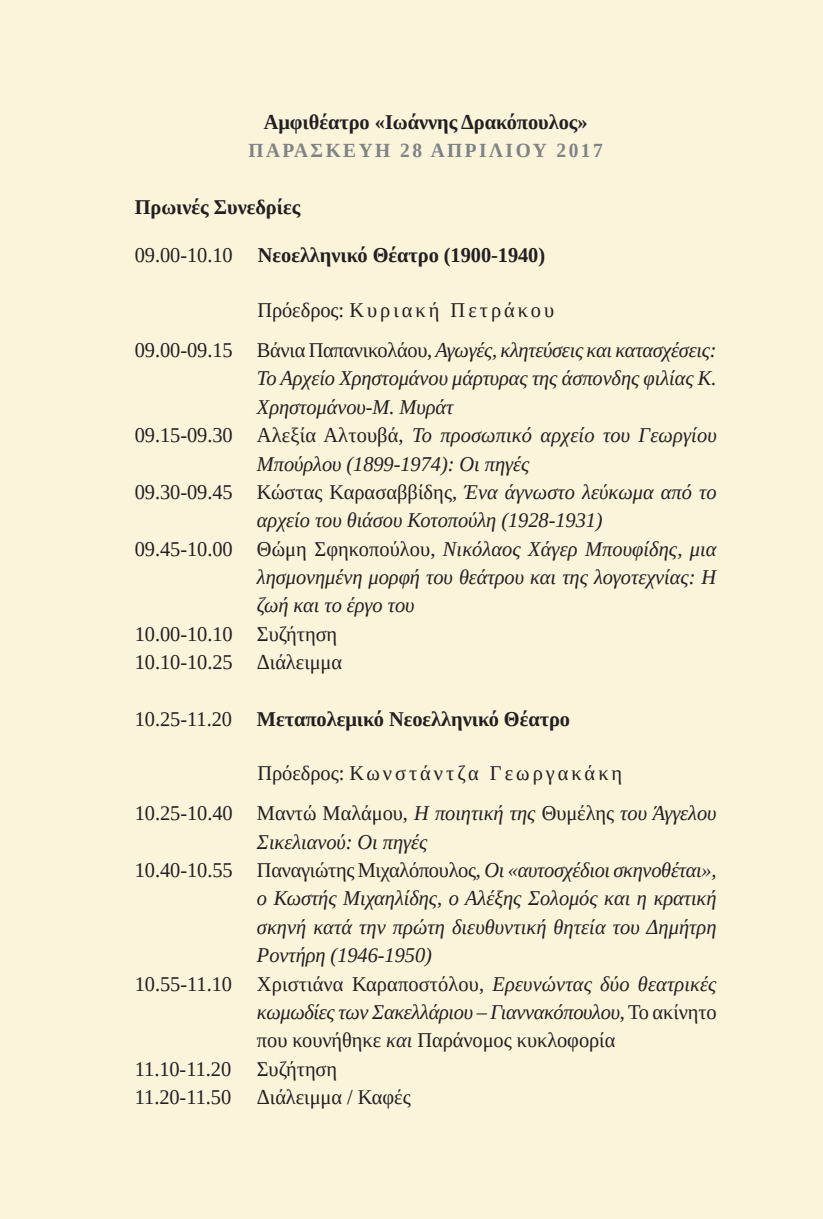
<style>
.page{position:relative;width:823px;height:1219px;background:#fff}
.page>*{position:absolute;margin:0;border:0;box-sizing:border-box;transform-origin:0 0}
.t1{font:21px/40.4px "Tinos";letter-spacing:-.005em;color:#231f20}
.t2{font:italic 21px "Tinos";letter-spacing:-.005em;color:#231f20}
.t3{font:700 21px "Tinos";letter-spacing:-.005em;color:#231f20}
.t4{font:21px/40.4px "Tinos";letter-spacing:.145em;color:#231f20}
.t5{font:700 20px "Tinos";letter-spacing:.125em;color:#808285}
.s1{font-weight:400}
.s2{font-style:italic}
.s3{font-style:normal}
</style>
<div class="page">
<div style="left:0;top:0;width:822px;height:1219px;background:#f9f4da"></div>
<p class="t3" style="left:263px;top:108px;width:325px">Αμφιθέατρο «Ιωάννης Δρακόπουλος»</p>
<p class="t5" style="left:248px;top:137px;width:54px">Παρασκε</p>
<p class="t5" style="left:358px;top:137px;width:245px">υή 28 Απριλίου 2017</p>
<p class="t3" style="left:135px;top:193px;width:167px">Πρωινές Συνεδρίες</p>
<p class="t3" style="left:135px;top:241px;width:411px"><span class="s1">09.00-10.10</span> Νεοελληνικό Θέατρο (1900-1940)</p>
<p class="t4" style="left:135px;top:289px;width:583px;text-indent:122px">Πρόεδρος:Κυριακή Πετράκου<br>09.00-09.15 Βάνια Παπανικολάου, <span class="s2">Αγωγές, κλητεύσεις και κατασχέσεις:</span></p>
<p class="t2" style="left:257px;top:365px;width:460px">Το Αρχείο Χρηστομάνου μάρτυρας της άσπονδης φιλίας Κ.</p>
<p class="t2" style="left:257px;top:393px;width:198px">Χρηστομάνου-Μ. Μυράτ</p>
<p class="t2" style="left:135px;top:422px;width:583px"><span class="s3">09.15-09.30 Αλεξία Αλτουβά,</span> Το προσωπικό αρχείο του Γεωργίου</p>
<p class="t2" style="left:257px;top:450px;width:274px">Μπούρλου (1899-1974): Οι πηγές</p>
<p class="t1" style="left:135px;top:472px;width:583px">09.30-09.45 Κώστας Καρασαββίδης, <span class="s2">Ένα άγνωστο λεύκωμα από το</span></p>
<p class="t2" style="left:257px;top:507px;width:347px">αρχείο του θιάσου Κοτοπούλη (1928-1931)</p>
<p class="t1" style="left:135px;top:528px;width:583px">09.45-10.00 Θώμη Σφηκοπούλου, <span class="s2">Νικόλαος Χάγερ Μπουφίδης, μια</span></p>
<p class="t2" style="left:257px;top:563px;width:460px">λησμονημένη μορφή του θεάτρου και της λογοτεχνίας: Η</p>
<p class="t2" style="left:257px;top:592px;width:159px">ζωή και το έργο του</p>
<p class="t1" style="left:135px;top:613px;width:204px">10.00-10.10 Συζήτηση</p>
<p class="t1" style="left:135px;top:642px;width:209px">10.10-10.25 Διάλειμμα</p>
<p class="t3" style="left:135px;top:704px;width:436px"><span class="s1">10.25-11.20</span> Μεταπολεμικό Νεοελληνικό Θέατρο</p>
<p class="t1" style="left:135px;top:753px;width:583px;text-indent:122px">Πρόεδρος:Κωνστάντζα Γεωργακάκη<br>10.25-10.40 Μαντώ Μαλάμου, <span class="s2">Η ποιητική της</span> Θυμέλης <span class="s2">του Άγγελου</span></p>
<p class="t2" style="left:257px;top:828px;width:172px">Σικελιανού: Οι πηγές</p>
<p class="t1" style="left:135px;top:850px;width:582px">10.40-10.55 Παναγιώτης Μιχαλόπουλος, <span class="s2">Οι «αυτοσχέδιοι σκηνοθέται»,</span></p>
<p class="t2" style="left:257px;top:885px;width:460px">ο Κωστής Μιχαηλίδης, ο Αλέξης Σολομός και η κρατική</p>
<p class="t2" style="left:257px;top:913px;width:461px">σκηνή κατά την πρώτη διευθυντική θητεία του Δημήτρη</p>
<p class="t2" style="left:257px;top:941px;width:176px">Ροντήρη (1946-1950)</p>
<p class="t1" style="left:135px;top:963px;width:582px">10.55-11.10 Χριστιάνα Καραποστόλου, <span class="s2">Ερευνώντας δύο θεατρικές</span></p>
<p class="t2" style="left:257px;top:998px;width:461px">κωμωδίες των Σακελλάριου – Γιαννακόπουλου<span class="s3">, Το ακίνητο</span></p>
<p class="t1" style="left:257px;top:1020px;width:360px">που κουνήθηκε <span class="s2">και</span> Παράνομος κυκλοφορία</p>
<p class="t1" style="left:135px;top:1048px;width:204px">11.10-11.20 Συζήτηση</p>
<p class="t1" style="left:135px;top:1077px;width:277px">11.20-11.50 Διάλειμμα / Καφές</p>
</div>
